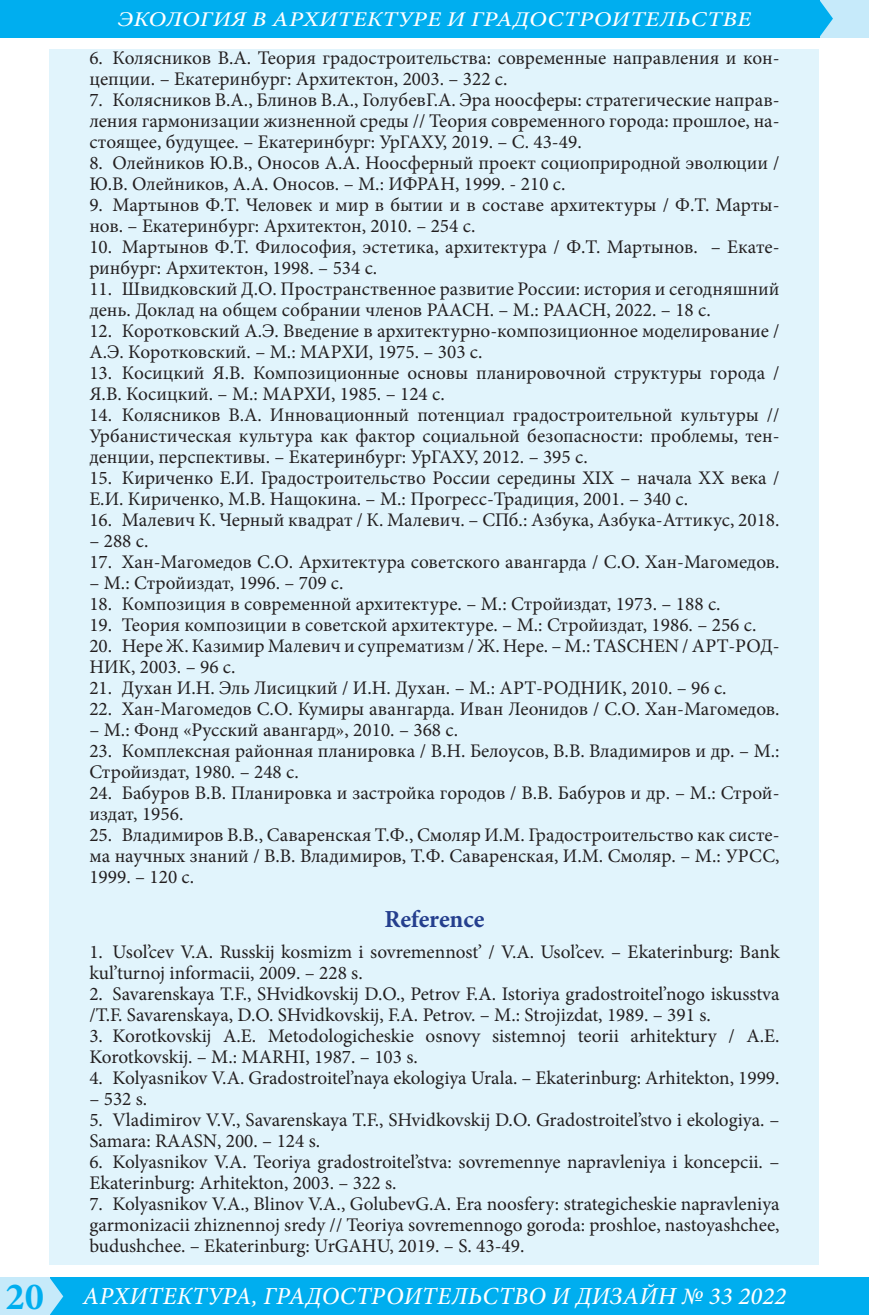
<style>
.page{position:relative;width:869px;height:1315px;background:#fff}
.page>*{position:absolute;margin:0;border:0;box-sizing:border-box;transform-origin:0 0}
.t1{font:italic 500 24.5px "Minion Pro";letter-spacing:.01em;color:#fff}
.Литература_заголовок{font:700 24.5px "Minion Pro";letter-spacing:-.005em;color:#253f8e}
.t2{font:italic 500 21px "Minion Pro";letter-spacing:.01em;color:#fff;scale:1.17 1}
.t3{font:19.25px/21px "Minion Pro";color:#231f20}
.s1{font-weight:700;font-style:normal;font-size:38.5px;color:#00aeef}
</style>
<div class="page">
<div style="left:46px;top:1277px;width:822px;height:38px;background:#00aeef"></div>
<div style="left:819px;top:0;width:49px;height:37px;background:#c6eafa"></div>
<div style="left:0;top:1277px;width:50px;height:38px;background:#c6eafa"></div>
<div style="left:0;top:0;width:819px;height:37px;background:#00aeef"></div>
<svg style="left:50px;top:1278px;width:13px;height:37px"></svg>
<svg style="left:819px;top:0;width:13px;height:37px"></svg>
<div style="left:50px;top:50px;width:769px;height:1215px;background:#e1f4fc"></div>
<p class="t2" style="left:118px;top:5px;width:542px">ЭКОЛОГИЯ В АРХИТЕКТУРЕ И ГРАДОСТРОИТЕЛЬСТВЕ</p>
<p class="t3" style="left:89px;top:47px;width:691px">6. Колясников В.А. Теория градостроительства: современные направления и кон&shy;цепции. – Екатеринбург: Архитектон, 2003. – 322 с.</p>
<p class="t3" style="left:89px;top:89px;width:691px;text-align:justify">7. Колясников В.А., Блинов В.А., ГолубевГ.А. Эра ноосферы: стратегические направ&shy;ления гармонизации жизненной среды // Теория современного города: прошлое, на&shy;стоящее, будущее. – Екатеринбург: УрГАХУ, 2019. – С. 43-49.</p>
<p class="t3" style="left:89px;top:152px;width:691px">8. Олейников Ю.В., Оносов А.А. Ноосферный проект социоприродной эволюции /<br>Ю.В. Олейников, А.А. Оносов. – М.: ИФРАН, 1999. - 210 с.</p>
<p class="t3" style="left:89px;top:194px;width:691px">9. Мартынов Ф.Т. Человек и мир в бытии и в составе архитектуры / Ф.Т. Марты&shy;нов. – Екатеринбург: Архитектон, 2010. – 254 с.</p>
<p class="t3" style="left:89px;top:236px;width:691px">10. Мартынов Ф.Т. Философия, эстетика, архитектура / Ф.Т. Мартынов. – Екате&shy;ринбург: Архитектон, 1998. – 534 с.</p>
<p class="t3" style="left:89px;top:278px;width:691px">11. Швидковский Д.О. Пространственное развитие России: история и сегодняшний день. Доклад на общем собрании членов РААСН. – М.: РААСН, 2022. – 18 с.</p>
<p class="t3" style="left:89px;top:320px;width:691px">12. Коротковский А.Э. Введение в архитектурно-композиционное моделирование /<br>А.Э. Коротковский. – М.: МАРХИ, 1975. – 303 с.</p>
<p class="t3" style="left:89px;top:362px;width:691px">13. Косицкий Я.В. Композиционные основы планировочной структуры города /<br>Я.В. Косицкий. – М.: МАРХИ, 1985. – 124 с.</p>
<p class="t3" style="left:89px;top:404px;width:691px;text-align:justify">14. Колясников В.А. Инновационный потенциал градостроительной культуры // Урбанистическая культура как фактор социальной безопасности: проблемы, тен&shy;денции, перспективы. – Екатеринбург: УрГАХУ, 2012. – 395 с.</p>
<p class="t3" style="left:89px;top:467px;width:691px">15. Кириченко Е.И. Градостроительство России середины XIX – начала XX века /<br>Е.И. Кириченко, М.В. Нащокина. – М.: Прогресс-Традиция, 2001. – 340 с.</p>
<p class="t3" style="left:89px;top:509px;width:691px">16. Малевич К. Черный квадрат / К. Малевич. – СПб.: Азбука, Азбука-Аттикус, 2018.</p>
<p class="t3" style="left:89px;top:530px;width:61px">– 288 с.</p>
<p class="t3" style="left:89px;top:551px;width:691px">17. Хан-Магомедов С.О. Архитектура советского авангарда / С.О. Хан-Магомедов.</p>
<p class="t3" style="left:89px;top:572px;width:255px">– М.: Стройиздат, 1996. – 709 с.</p>
<p class="t3" style="left:89px;top:593px;width:632px">18. Композиция в современной архитектуре. – М.: Стройиздат, 1973. – 188 с.</p>
<p class="t3" style="left:89px;top:614px;width:668px">19. Теория композиции в советской архитектуре. – М.: Стройиздат, 1986. – 256 с.</p>
<p class="t3" style="left:89px;top:635px;width:691px">20. Нере Ж. Казимир Малевич и супрематизм / Ж. Нере. – М.: TASCHEN / АРТ-РОД-<br>НИК, 2003. – 96 с.</p>
<p class="t3" style="left:89px;top:677px;width:638px">21. Духан И.Н. Эль Лисицкий / И.Н. Духан. – М.: АРТ-РОДНИК, 2010. – 96 с.</p>
<p class="t3" style="left:89px;top:698px;width:691px">22. Хан-Магомедов С.О. Кумиры авангарда. Иван Леонидов / С.О. Хан-Магомедов.</p>
<p class="t3" style="left:89px;top:719px;width:370px">– М.: Фонд «Русский авангард», 2010. – 368 с.</p>
<p class="t3" style="left:89px;top:740px;width:691px">23. Комплексная районная планировка / В.Н. Белоусов, В.В. Владимиров и др. – М.:<br>Стройиздат, 1980. – 248 с.</p>
<p class="t3" style="left:89px;top:782px;width:691px">24. Бабуров В.В. Планировка и застройка городов / В.В. Бабуров и др. – М.: Строй&shy;издат, 1956.</p>
<p class="t3" style="left:89px;top:824px;width:691px;text-align:justify">25. Владимиров В.В., Саваренская Т.Ф., Смоляр И.М. Градостроительство как систе&shy;ма научных знаний / В.В. Владимиров, Т.Ф. Саваренская, И.М. Смоляр. – М.: УРСС, 1999. – 120 с.</p>
<p class="Литература_заголовок" style="left:384px;top:902px;width:102px">Reference</p>
<p class="t3" style="left:89px;top:941px;width:691px">1. Usol’cev V.A. Russkij kosmizm i sovremennost’ / V.A. Usol’cev. – Ekaterinburg: Bank kul’turnoj informacii, 2009. – 228 s.</p>
<p class="t3" style="left:89px;top:983px;width:691px">2. Savarenskaya T.F., SHvidkovskij D.O., Petrov F.A. Istoriya gradostroitel’nogo iskusstva /T.F. Savarenskaya, D.O. SHvidkovskij, F.A. Petrov. – M.: Strojizdat, 1989. – 391 s.</p>
<p class="t3" style="left:89px;top:1025px;width:691px">3. Korotkovskij A.E. Metodologicheskie osnovy sistemnoj teorii arhitektury / A.E.<br>Korotkovskij. – M.: MARHI, 1987. – 103 s.</p>
<p class="t3" style="left:89px;top:1067px;width:691px">4. Kolyasnikov V.A. Gradostroitel’naya ekologiya Urala. – Ekaterinburg: Arhitekton, 1999.</p>
<p class="t3" style="left:89px;top:1088px;width:59px">– 532 s.</p>
<p class="t3" style="left:89px;top:1109px;width:691px">5. Vladimirov V.V., Savarenskaya T.F., SHvidkovskij D.O. Gradostroitel’stvo i ekologiya. –<br>Samara: RAASN, 200. – 124 s.</p>
<p class="t3" style="left:89px;top:1151px;width:691px">6. Kolyasnikov V.A. Teoriya gradostroitel’stva: sovremennye napravleniya i koncepcii. –<br>Ekaterinburg: Arhitekton, 2003. – 322 s.</p>
<p class="t3" style="left:89px;top:1193px;width:691px;text-align:justify">7. Kolyasnikov V.A., Blinov V.A., GolubevG.A. Era noosfery: strategicheskie napravleniya garmonizacii zhiznennoj sredy // Teoriya sovremennogo goroda: proshloe, nastoyashchee, budushchee. – Ekaterinburg: UrGAHU, 2019. – S. 43-49.</p>
<p class="t1" style="left:6px;top:1279px;width:781px"><span class="s1">20</span> АРХИТЕКТУРА, ГРАДОСТРОИТЕЛЬСТВО И ДИЗАЙН № 33 2022</p>
</div>
